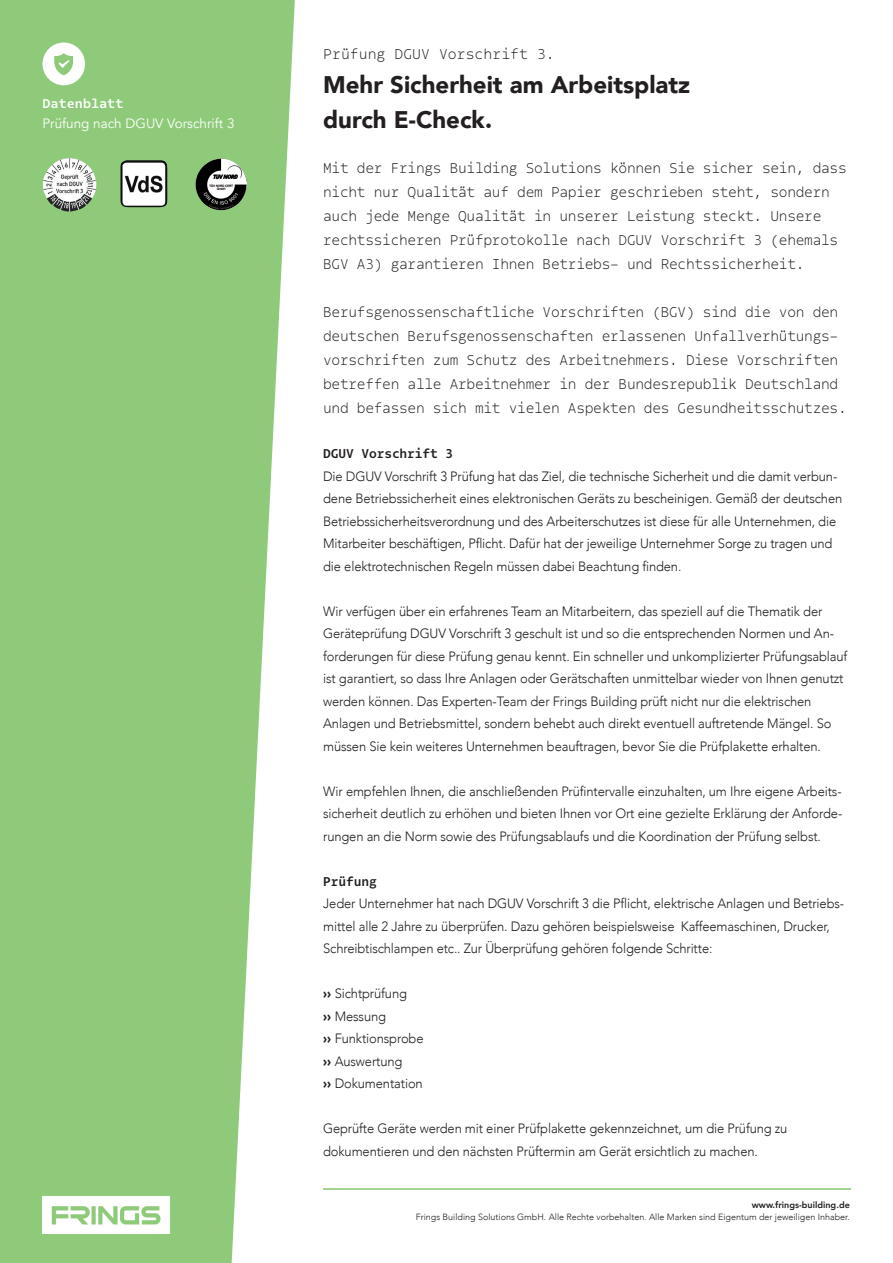
<style>
.page{position:relative;width:893px;height:1263px;background:#fff}
.page>*{position:absolute;margin:0;border:0;box-sizing:border-box;transform-origin:0 0}
.t1{font:900 24px/34.5px "Avenir";color:#231f20}
.t2{font:300 15px/24px "Odisseia";letter-spacing:-.02em;color:#231f20}
.t3{font:300 15px "Odisseia";color:#231f20}
.t4{font:300 13.5px/22.5px "Avenir";letter-spacing:-.01em;color:#231f20;scale:.96 1}
.t5{font:13.5px "Avenir";color:#fff}
.t6{font:700 13.5px "Odisseia";letter-spacing:-.01em;color:#231f20;scale:.96 1}
.t7{font:700 13.5px "Odisseia";color:#fff}
.t8{font:300 9px "Avenir";color:#231f20}
.t9{font:800 9px "Avenir";color:#231f20}
.s1{font-weight:900}
</style>
<div class="page">
<svg style="left:0;top:0;width:295px;height:1263px;fill:#8eca79"></svg>
<hr style="left:323px;top:1189px;width:527px;height:1px;background:#a5d391">
<img style="left:43px;top:1167px;width:128px;height:66px">
<svg style="left:43px;top:43px;width:42px;height:42px"></svg>
<img style="left:195px;top:159px;width:52px;height:51px">
<img style="left:120px;top:160px;width:48px;height:47px">
<img style="left:42px;top:158px;width:55px;height:54px">
<p class="t7" style="left:43px;top:95px;width:82px">Datenblatt</p>
<p class="t5" style="left:43px;top:115px;width:194px">Prüfung nach DGUV Vorschrift 3</p>
<p class="t3" style="left:323px;top:44px;width:233px">Prüfung DGUV Vorschrift 3.</p>
<h1 class="t1" style="left:323px;top:67px;width:369px">Mehr Sicherheit am Arbeitsplatz durch E-Check.</h1>
<p class="t2" style="left:323px;top:156px;width:525px">Mit der Frings Building Solutions können Sie sicher sein, dass nicht nur Qualität auf dem Papier geschrieben steht, sondern auch jede Menge Qualität in unserer Leistung steckt. Unsere rechtssicheren Prüfprotokolle nach DGUV Vorschrift 3 (ehemals BGV A3) garantieren Ihnen Betriebs- und Rechtssicherheit.</p>
<p class="t2" style="left:323px;top:300px;width:525px">Berufsgenossenschaftliche Vorschriften (BGV) sind die von den deutschen Berufsgenossenschaften erlassenen Unfallverhütungs&shy;vorschriften zum Schutz des Arbeitnehmers. Diese Vorschriften betreffen alle Arbeitnehmer in der Bundesrepublik Deutschland und befassen sich mit vielen Aspekten des Gesundheitsschutzes.</p>
<p class="t6" style="left:323px;top:445px;width:137px">DGUV Vorschrift 3</p>
<p class="t4" style="left:323px;top:465px;width:542px">Die DGUV Vorschrift 3 Prüfung hat das Ziel, die technische Sicherheit und die damit verbun&shy;dene Betriebssicherheit eines elektronischen Geräts zu bescheinigen. Gemäß der deutschen Betriebssicherheitsverordnung und des Arbeiterschutzes ist diese für alle Unternehmen, die Mitarbeiter beschäftigen, Pflicht. Dafür hat der jeweilige Unternehmer Sorge zu tragen und die elektrotechnischen Regeln müssen dabei Beachtung finden.</p>
<p class="t4" style="left:323px;top:600px;width:548px">Wir verfügen über ein erfahrenes Team an Mitarbeitern, das speziell auf die Thematik der Geräteprüfung DGUV Vorschrift 3 geschult ist und so die entsprechenden Normen und An&shy;forderungen für diese Prüfung genau kennt. Ein schneller und unkomplizierter Prüfungsablauf ist garantiert, so dass Ihre Anlagen oder Gerätschaften unmittelbar wieder von Ihnen genutzt werden können. Das Experten-Team der Frings Building prüft nicht nur die elektrischen Anlagen und Betriebsmittel, sondern behebt auch direkt eventuell auftretende Mängel. So müssen Sie kein weiteres Unternehmen beauftragen, bevor Sie die Prüfplakette erhalten.</p>
<p class="t4" style="left:323px;top:780px;width:542px;text-align:justify">Wir empfehlen Ihnen, die anschließenden Prüfintervalle einzuhalten, um Ihre eigene Arbeits&shy;sicherheit deutlich zu erhöhen und bieten Ihnen vor Ort eine gezielte Erklärung der Anforde&shy;rungen an die Norm sowie des Prüfungsablaufs und die Koordination der Prüfung selbst.</p>
<p class="t6" style="left:323px;top:872px;width:57px">Prüfung</p>
<p class="t4" style="left:323px;top:892px;width:544px">Jeder Unternehmer hat nach DGUV Vorschrift 3 die Pflicht, elektrische Anlagen und Betriebs&shy;mittel alle 2 Jahre zu überprüfen. Dazu gehören beispielsweise Kaffeemaschinen, Drucker,<br>Schreibtischlampen etc.. Zur Überprüfung gehören folgende Schritte:</p>
<p class="t4" style="left:323px;top:982px;width:106px"><span class="s1">››</span> Sichtprüfung<br><span class="s1">››</span> Messung<br><span class="s1">››</span> Funktionsprobe <span class="s1">››</span> Auswertung<br><span class="s1">››</span> Dokumentation</p>
<p class="t4" style="left:323px;top:1117px;width:485px">Geprüfte Geräte werden mit einer Prüfplakette gekennzeichnet, um die Prüfung zu dokumentieren und den nächsten Prüftermin am Gerät ersichtlich zu machen.</p>
<p class="t9" style="left:752px;top:1197px;width:100px">www.frings-building.de</p>
<p class="t8" style="left:416px;top:1211px;width:436px">Frings Building Solutions GmbH. Alle Rechte vorbehalten. Alle Marken sind Eigentum der jeweiligen Inhaber.</p>
</div>
